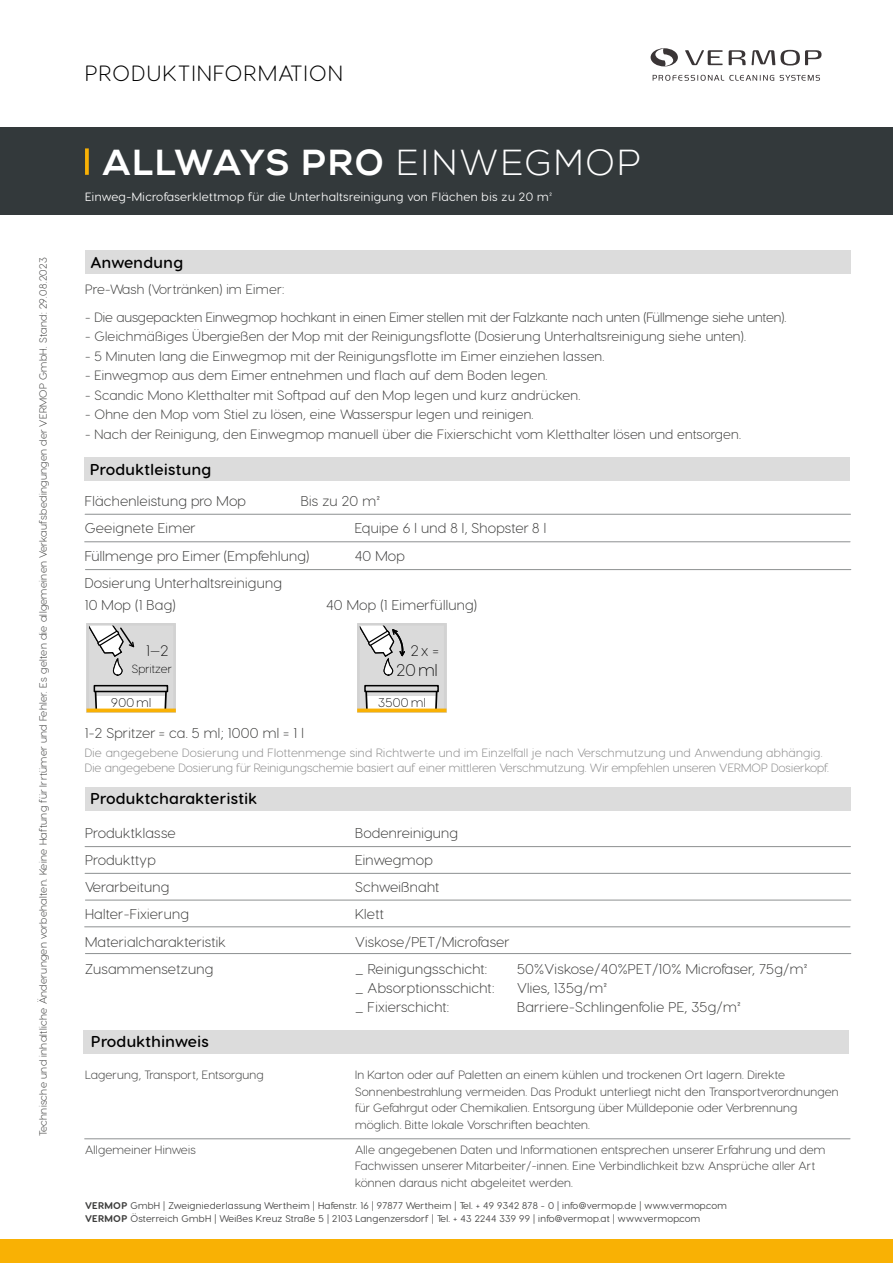
<style>
.page{position:relative;width:893px;height:1263px;background:#fff}
.page>*{position:absolute;margin:0;border:0;box-sizing:border-box;transform-origin:0 0}
.t1{font:36px "Nexa X Bold";letter-spacing:.025em;color:#fff}
.t2{font:300 22.05px "Visby Round CF";letter-spacing:.07em;color:#000}
.t3{font:200 16.95px "Visby Round CF";color:#000}
.t4{font:600 15.75px "Visby Round CF";letter-spacing:.03em;color:#000}
.t5{font:200 15.3px "Visby Round CF";color:#000}
.t6{font:300 14.25px/22.5px "Visby Round CF";letter-spacing:.02em;color:#3c3c3b}
.t7{font:300 14.25px "Visby Round CF";color:#3c3c3b}
.t8{font:300 13.5px "Visby Round CF";letter-spacing:.02em;color:#3c3c3b}
.t9{font:300 13.5px "Visby Round CF";color:#3c3c3b}
.t10{font:200 12.75px "Visby Round CF";letter-spacing:.03em;color:#000}
.t11{font:300 12px/16.5px "Visby Round CF";letter-spacing:.02em;color:#3c3c3b}
.t12{font:300 12px/15px "Visby Round CF";letter-spacing:.01em;color:#878787}
.t13{font:12px "Visby Round CF";letter-spacing:.04em;color:#fff}
.t14{font:200 11.85px "Visby Round CF";letter-spacing:.01em;color:#000}
.t15{font:300 10.5px "Visby Round CF";letter-spacing:.03em;color:#3c3c3b}
.t16{font:9.75px/12.8px "Visby Round CF";letter-spacing:.03em;color:#3c3c3b}
.s1{font-family:"Nexa";font-weight:300}
.s2{font-weight:700}
</style>
<div class="page">
<div style="left:0;top:128px;width:893px;height:87px;background:#33393b"></div>
<div style="left:0;top:1239px;width:893px;height:24px;background:#f9b104"></div>
<div style="left:87px;top:623px;width:89px;height:89px;background:#dadada"></div>
<div style="left:94px;top:685px;width:74px;height:7px;border:2px solid #000"></div>
<svg style="left:89px;top:625px;width:46px;height:51px"></svg>
<div style="left:96px;top:696px;width:70px;height:14px;background:#fff"></div>
<svg style="left:94px;top:690px;width:4px;height:18px"></svg>
<svg style="left:164px;top:690px;width:4px;height:18px"></svg>
<svg style="left:87px;top:708px;width:89px;height:4px"></svg>
<div style="left:357px;top:623px;width:89px;height:89px;background:#dadada"></div>
<div style="left:366px;top:696px;width:71px;height:14px;background:#fff"></div>
<div style="left:364px;top:685px;width:75px;height:7px;border:2px solid #000"></div>
<svg style="left:364px;top:690px;width:5px;height:18px"></svg>
<svg style="left:434px;top:690px;width:4px;height:18px"></svg>
<svg style="left:361px;top:627px;width:44px;height:49px"></svg>
<svg style="left:357px;top:708px;width:89px;height:4px"></svg>
<div style="left:83px;top:1030px;width:765px;height:23px;background:#dcdcdc"></div>
<svg style="left:85px;top:148px;width:4px;height:27px"></svg>
<svg style="left:752px;top:50px;width:69px;height:16px"></svg>
<svg style="left:729px;top:50px;width:17px;height:15px"></svg>
<svg style="left:685px;top:50px;width:38px;height:15px"></svg>
<svg style="left:653px;top:75px;width:167px;height:6px"></svg>
<svg style="left:651px;top:48px;width:27px;height:18px"></svg>
<div style="left:85px;top:787px;width:765px;height:23px;background:#dcdcdc"></div>
<div style="left:85px;top:457px;width:765px;height:24px;background:#dcdcdc"></div>
<hr style="left:85px;top:846px;width:765px;height:1px;background:#8d9091">
<hr style="left:85px;top:873px;width:765px;height:1px;background:#8d9091">
<hr style="left:85px;top:900px;width:766px;height:1px;background:#8d9091">
<hr style="left:85px;top:926px;width:765px;height:1px;background:#8d9091">
<hr style="left:85px;top:953px;width:766px;height:1px;background:#8d9091">
<hr style="left:85px;top:514px;width:765px;height:1px;background:#8d9091">
<hr style="left:85px;top:1138px;width:765px;height:1px;background:#8d9091">
<div style="left:85px;top:250px;width:765px;height:23px;background:#dcdcdc"></div>
<hr style="left:85px;top:569px;width:766px;height:1px;background:#8d9091">
<hr style="left:85px;top:541px;width:765px;height:1px;background:#8d9091">
<p class="t15" style="left:36px;top:1136px;width:880px;rotate:-90deg">Technische und inhaltliche Änderungen vorbehalten. Keine Haftung für Irrtümer und Fehler. Es gelten die allgemeinen Verkaufsbedingungen der VERMOP GmbH. Stand: 29.08.2023</p>
<h2 class="t2" style="left:85px;top:59px;width:259px">PRODUKTINFORMATION</h2>
<h1 class="t1" style="left:102px;top:140px;width:540px">ALLWAYS PRO <span class="s1">EINWEGMOP</span></h1>
<p class="t13" style="left:85px;top:189px;width:469px">Einweg-Microfaserklettmop für die Unterhaltsreinigung von Flächen bis zu 20 m²</p>
<h3 class="t4" style="left:90px;top:252px;width:94px">Anwendung</h3>
<p class="t8" style="left:85px;top:280px;width:201px">Pre-Wash (Vortränken) im Eimer:</p>
<p class="t9" style="left:85px;top:308px;width:703px">- Die ausgepackten Einwegmop hochkant in einen Eimer stellen mit der Falzkante nach unten (Füllmenge siehe unten).</p>
<p class="t8" style="left:85px;top:328px;width:663px">- Gleichmäßiges Übergießen der Mop mit der Reinigungsflotte (Dosierung Unterhaltsreinigung siehe unten).</p>
<p class="t8" style="left:85px;top:347px;width:521px">- 5 Minuten lang die Einwegmop mit der Reinigungsflotte im Eimer einziehen lassen.</p>
<p class="t8" style="left:85px;top:367px;width:464px">- Einwegmop aus dem Eimer entnehmen und flach auf dem Boden legen.</p>
<p class="t8" style="left:85px;top:386px;width:497px">- Scandic Mono Kletthalter mit Softpad auf den Mop legen und kurz andrücken.</p>
<p class="t8" style="left:85px;top:406px;width:450px">- Ohne den Mop vom Stiel zu lösen, eine Wasserspur legen und reinigen.</p>
<p class="t8" style="left:85px;top:425px;width:657px">- Nach der Reinigung, den Einwegmop manuell über die Fixierschicht vom Kletthalter lösen und entsorgen.</p>
<h3 class="t4" style="left:90px;top:460px;width:123px">Produktleistung</h3>
<p class="t6" style="left:85px;top:489px;width:163px">Flächenleistung pro Mop</p>
<p class="t6" style="left:301px;top:489px;width:81px">Bis zu 20 m²</p>
<p class="t6" style="left:85px;top:517px;width:113px">Geeignete Eimer</p>
<p class="t6" style="left:355px;top:517px;width:193px">Equipe 6 l und 8 l, Shopster 8 l</p>
<p class="t6" style="left:85px;top:544px;width:226px">Füllmenge pro Eimer (Empfehlung)</p>
<p class="t6" style="left:355px;top:544px;width:52px">40 Mop</p>
<p class="t6" style="left:85px;top:571px;width:199px">Dosierung Unterhaltsreinigung<br>10 Mop (1 Bag)</p>
<p class="t6" style="left:326px;top:594px;width:153px">40 Mop (1 Eimerfüllung)</p>
<p class="t5" style="left:146px;top:641px;width:24px">1—2</p>
<p class="t14" style="left:132px;top:661px;width:42px">Spritzer</p>
<p class="t10" style="left:111px;top:695px;width:41px">900 ml</p>
<p class="t5" style="left:411px;top:641px;width:29px">2x =</p>
<h3 class="t3" style="left:396px;top:659px;width:42px">20ml</h3>
<p class="t10" style="left:378px;top:695px;width:49px">3500 ml</p>
<p class="t6" style="left:85px;top:721px;width:221px">1-2 Spritzer = ca. 5 ml; 1000 ml = 1 l</p>
<p class="t12" style="left:85px;top:745px;width:746px">Die angegebene Dosierung und Flottenmenge sind Richtwerte und im Einzelfall je nach Verschmutzung und Anwendung abhängig.<br>Die angegebene Dosierung für Reinigungschemie basiert auf einer mittleren Verschmutzung. Wir empfehlen unseren VERMOP Dosierkopf.</p>
<h3 class="t4" style="left:90px;top:788px;width:168px">Produktcharakteristik</h3>
<p class="t6" style="left:85px;top:821px;width:92px">Produktklasse</p>
<p class="t6" style="left:355px;top:821px;width:105px">Bodenreinigung</p>
<p class="t6" style="left:85px;top:848px;width:72px">Produkttyp</p>
<p class="t6" style="left:355px;top:848px;width:79px">Einwegmop</p>
<p class="t6" style="left:85px;top:875px;width:86px">Verarbeitung</p>
<p class="t6" style="left:355px;top:875px;width:86px">Schweißnaht</p>
<p class="t6" style="left:85px;top:903px;width:105px">Halter-Fixierung</p>
<p class="t6" style="left:355px;top:903px;width:30px">Klett</p>
<p class="t6" style="left:85px;top:930px;width:142px">Materialcharakteristik</p>
<p class="t7" style="left:355px;top:932px;width:156px">Viskose/PET/Microfaser</p>
<p class="t6" style="left:85px;top:957px;width:130px">Zusammensetzung</p>
<p class="t6" style="left:355px;top:957px;width:134px">_ Reinigungsschicht:</p>
<p class="t6" style="left:517px;top:957px;width:292px">50%Viskose/40%PET/10% Microfaser, 75g/m²</p>
<p class="t6" style="left:355px;top:976px;width:141px">_ Absorptionsschicht:</p>
<p class="t6" style="left:517px;top:976px;width:92px">Vlies, 135g/m²</p>
<p class="t6" style="left:355px;top:995px;width:96px">_ Fixierschicht:</p>
<p class="t6" style="left:517px;top:995px;width:225px">Barriere-Schlingenfolie PE, 35g/m²</p>
<h3 class="t4" style="left:91px;top:1032px;width:119px">Produkthinweis</h3>
<p class="t11" style="left:85px;top:1067px;width:180px">Lagerung, Transport, Entsorgung</p>
<p class="t11" style="left:355px;top:1067px;width:485px">In Karton oder auf Paletten an einem kühlen und trockenen Ort lagern. Direkte Sonnenbestrahlung vermeiden. Das Produkt unterliegt nicht den Transportverordnungen für Gefahrgut oder Chemikalien. Entsorgung über Mülldeponie oder Verbrennung möglich. Bitte lokale Vorschriften beachten.</p>
<p class="t11" style="left:85px;top:1141px;width:112px">Allgemeiner Hinweis</p>
<p class="t11" style="left:355px;top:1141px;width:472px">Alle angegebenen Daten und Informationen entsprechen unserer Erfahrung und dem<br>Fachwissen unserer Mitarbeiter/-innen. Eine Verbindlichkeit bzw. Ansprüche aller Art können daraus nicht abgeleitet werden.</p>
<p class="t16" style="left:85px;top:1199px;width:643px"><span class="s2">VERMOP</span> GmbH | Zweigniederlassung Wertheim | Hafenstr. 16 | 97877 Wertheim | Tel. + 49 9342 878 - 0 | info@vermop.de | www.vermop.com<br><span class="s2">VERMOP</span> Österreich GmbH | Weißes Kreuz Straße 5 | 2103 Langenzersdorf | Tel. + 43 2244 339 99 | info@vermop.at | www.vermop.com</p>
</div>
